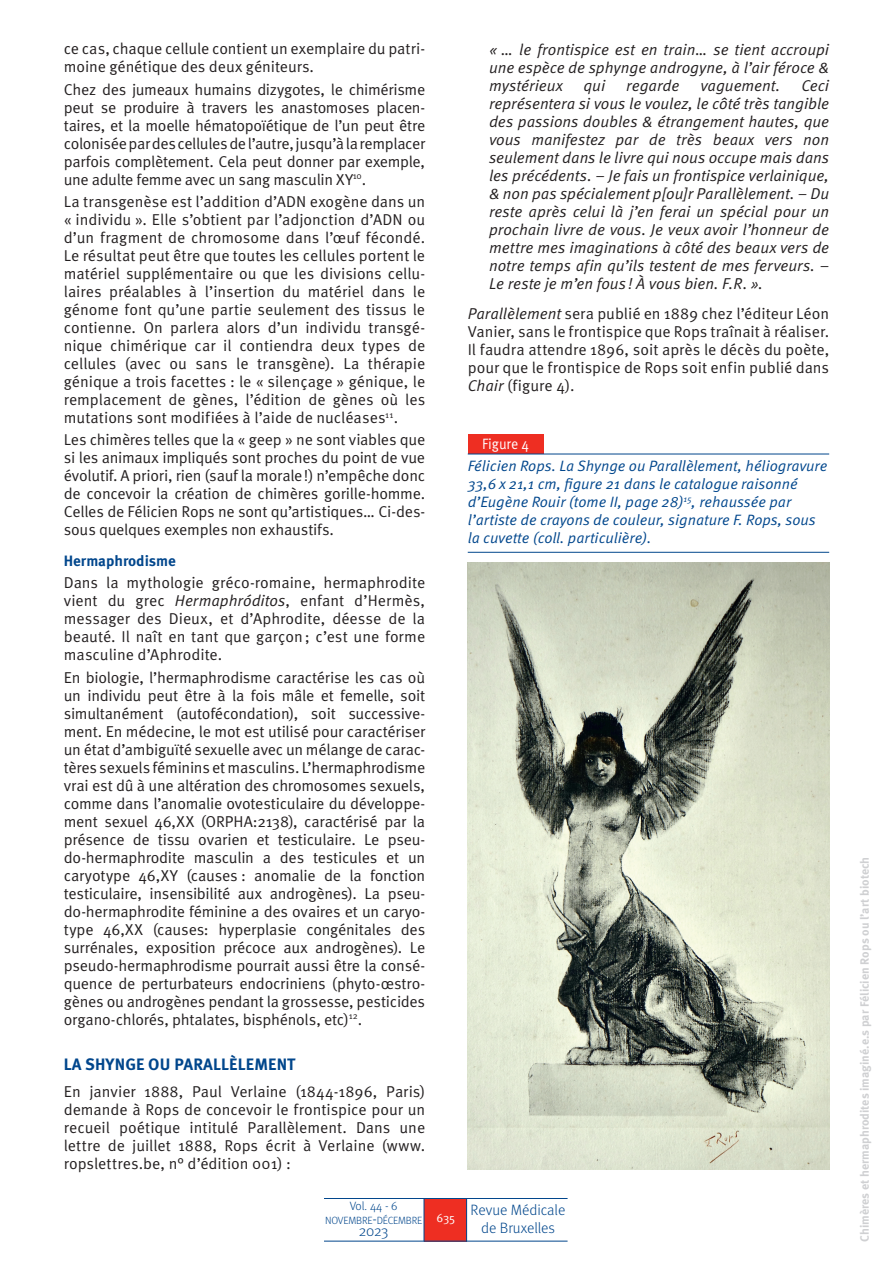
<style>
.page{position:relative;width:893px;height:1263px;background:#fff}
.page>*{position:absolute;margin:0;border:0;box-sizing:border-box;transform-origin:0 0}
.t1{font:700 16.5px "Meta Pro";letter-spacing:.01em;color:#01468c}
.t2{font:15.75px/18px "Meta Pro Norm";letter-spacing:-.005em;color:#231f20;text-align:justify}
.t3{font:italic 15.75px/18px "Meta Pro";letter-spacing:-.005em;color:#231f20;text-align:justify}
.t4{font:italic 15px/18px "Meta Pro";color:#01468c}
.t5{font:300 15px/18px "Meta Pro";color:#01468c;text-align:center}
.t6{font:700 15px "Meta Pro";color:#01468c}
.t7{font:15px "Meta Pro";color:#fff;scale:.92 1}
.t8{font:300 15px "Meta Pro";color:#01468c}
.t9{font:700 12px "Meta Pro";color:#cfd0d2}
.t10{font:300 12px "Meta Pro";color:#01468c}
.t11{font:12px "Meta Pro Norm";color:#fff}
.t12{font:300 10.5px "Meta Pro";letter-spacing:-.015em;color:#01468c}
.s1{font-family:"Meta Pro";font-style:italic}
.s2{font-family:"Meta Pro Norm";font-style:normal}
.s3{font-style:inherit}
.s4{font-size:15px}
</style>
<div class="page">
<div style="left:424px;top:1198px;width:43px;height:43px;background:#ee2e22"></div>
<hr style="left:324px;top:1241px;width:244px;height:1px;background:#01468c">
<hr style="left:466px;top:1198px;width:1px;height:43px;background:#01468c">
<hr style="left:424px;top:1198px;width:1px;height:43px;background:#01468c">
<hr style="left:324px;top:1198px;width:244px;height:1px;background:#01468c">
<div style="left:468px;top:434px;width:75px;height:20px;background:#ee2e22"></div>
<hr style="left:468px;top:454px;width:361px;height:1px;background:#01468c">
<hr style="left:468px;top:552px;width:361px;height:1px;background:#01468c">
<img style="left:468px;top:562px;width:361px;height:607px">
<p class="t2" style="left:64px;top:39px;width:363px">ce cas, chaque cellule contient un exemplaire du patri&shy;moine génétique des deux géniteurs.</p>
<p class="t2" style="left:64px;top:79px;width:363px">Chez des jumeaux humains dizygotes, le chimérisme peut se produire à travers les anastomoses placen&shy;taires, et la moelle hématopoïétique de l’un peut être colonisée par des cellules de l’autre, jusqu’à la remplacer parfois complètement. Cela peut donner par exemple, une adulte femme avec un sang masculin XY<sup>10</sup>.</p>
<p class="t2" style="left:64px;top:191px;width:363px">La transgenèse est l’addition d’ADN exogène dans un « individu ». Elle s’obtient par l’adjonction d’ADN ou d’un fragment de chromosome dans l’œuf fécondé.<br>Le résultat peut être que toutes les cellules portent le matériel supplémentaire ou que les divisions cellu&shy;laires préalables à l’insertion du matériel dans le génome font qu’une partie seulement des tissus le contienne. On parlera alors d’un individu transgé&shy;nique chimérique car il contiendra deux types de cellules (avec ou sans le transgène). La thérapie génique a trois facettes : le « silençage » génique, le remplacement de gènes, l’édition de gènes où les mutations sont modifiées à l’aide de nucléases<sup>11</sup>.</p>
<p class="t2" style="left:64px;top:430px;width:363px">Les chimères telles que la « geep » ne sont viables que si les animaux impliqués sont proches du point de vue évolutif. A priori, rien (sauf la morale!) n’empêche donc de concevoir la création de chimères gorille-homme.<br>Celles de Félicien Rops ne sont qu’artistiques… Ci-des&shy;sous quelques exemples non exhaustifs.</p>
<p class="t6" style="left:64px;top:549px;width:114px">Hermaphrodisme</p>
<p class="t2" style="left:64px;top:573px;width:363px">Dans la mythologie gréco-romaine, hermaphrodite vient du grec <span class="s1">Hermaphróditos</span>, enfant d’Hermès, messager des Dieux, et d’Aphrodite, déesse de la beauté. Il naît en tant que garçon; c’est une forme masculine d’Aphrodite.</p>
<p class="t2" style="left:64px;top:667px;width:363px">En biologie, l’hermaphrodisme caractérise les cas où un individu peut être à la fois mâle et femelle, soit simultanément (autofécondation), soit successive&shy;ment. En médecine, le mot est utilisé pour caractériser un état d’ambiguïté sexuelle avec un mélange de carac&shy;tères sexuels féminins et masculins. L’hermaphrodisme vrai est dû à une altération des chromosomes sexuels, comme dans l’anomalie ovotesticulaire du développe&shy;ment sexuel 46,XX (ORPHA:2138), caractérisé par la présence de tissu ovarien et testiculaire. Le pseu&shy;do-hermaphrodite masculin a des testicules et un caryotype 46,XY (causes : anomalie de la fonction testiculaire, insensibilité aux androgènes). La pseu&shy;do-hermaphrodite féminine a des ovaires et un caryo&shy;type 46,XX (causes: hyperplasie congénitales des surrénales, exposition précoce aux androgènes). Le pseudo-hermaphrodisme pourrait aussi être la consé&shy;quence de perturbateurs endocriniens (phyto-œstro&shy;gènes ou androgènes pendant la grossesse, pesticides organo-chlorés, phtalates, bisphénols, etc)<sup>12</sup>.</p>
<p class="t1" style="left:64px;top:1051px;width:233px">LA SHYNGE OU PARALLÈLEMENT</p>
<p class="t2" style="left:64px;top:1081px;width:363px">En janvier 1888, Paul Verlaine (1844-1896, Paris) demande à Rops de concevoir le frontispice pour un recueil poétique intitulé Parallèlement. Dans une lettre de juillet 1888, Rops écrit à Verlaine (www. ropslettres.be, n° d’édition 001) :</p>
<p class="t3" style="left:489px;top:39px;width:342px">« … le frontispice est en train… se tient accroupi une espèce de sphynge androgyne, à l’air féroce &amp; mystérieux</p>
<p class="t3" style="left:583px;top:75px;width:23px">qui</p>
<p class="t3" style="left:626px;top:75px;width:55px">regarde</p>
<p class="t3" style="left:700px;top:75px;width:81px">vaguement.</p>
<p class="t3" style="left:489px;top:75px;width:342px;text-indent:312px">Ceci représentera si vous le voulez, le côté très tangible des passions doubles &amp; étrangement hautes, que vous manifestez par de très beaux vers non seulement dans le livre qui nous occupe mais dans les précédents. – Je fais un frontispice verlainique, &amp; non pas spécialement p[ou]r Parallèlement. – Du reste après celui là j’en ferai un spécial pour un prochain livre de vous. Je veux avoir l’honneur de mettre mes imaginations à côté des beaux vers de notre temps afin qu’ils testent de mes ferveurs. – Le reste je m’en fous ! À vous bien. F.R<span class="s2">.</span> ».</p>
<p class="t2" style="left:468px;top:304px;width:363px"><span class="s1">Parallèlement</span> sera publié en 1889 chez l’éditeur Léon Vanier, sans le frontispice que Rops traînait à réaliser.<br>Il faudra attendre 1896, soit après le décès du poète, pour que le frontispice de Rops soit enfin publié dans <span class="s1">Chair</span> (figure 4).</p>
<p class="t7" style="left:482px;top:433px;width:52px">Figure 4</p>
<p class="t4" style="left:468px;top:456px;width:361px">Félicien Rops. La Shynge ou Parallèlement, héliogravure 33,6 x 21,1 cm, figure 21 dans le catalogue raisonné d’Eugène Rouir (tome II, page 28)<sup>15</sup>, rehaussée par l’artiste de crayons de couleur, signature F. Rops, sous la cuvette (coll. particulière).</p>
<p class="t10" style="left:350px;top:1197px;width:49px">Vol. 44 - 6</p>
<p class="t5" style="left:471px;top:1200px;width:96px"><span class="s3">R</span>evue Médicale de Bruxelles</p>
<p class="t11" style="left:436px;top:1208px;width:20px">635</p>
<p class="t12" style="left:325px;top:1212px;width:99px">NOVEMBRE<span class="s4">-</span>DÉCEMBRE</p>
<p class="t8" style="left:359px;top:1220px;width:31px">2023</p>
<p class="t9" style="left:855px;top:1241px;width:386px;rotate:-90deg">Chimères et hermaphrodites imaginé.e.s par Félicien Rops ou l’art biotech</p>
</div>
